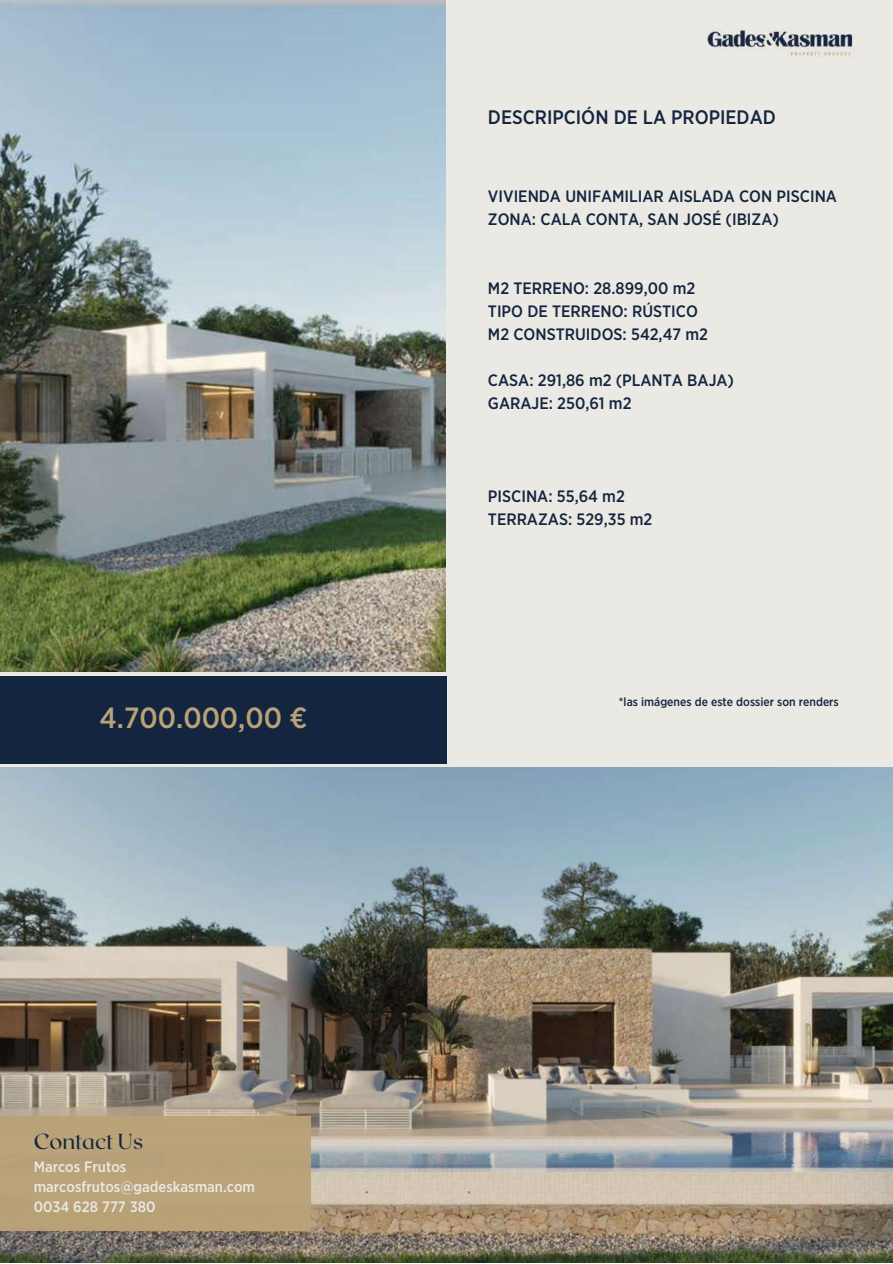
<style>
.page{position:relative;width:893px;height:1264px;background:#fff}
.page>*{position:absolute;margin:0;border:0;box-sizing:border-box;transform-origin:0 0}
.t1{font:500 29.1px "Gotham Narrow";color:#baa278}
.t2{font:21.6px "Roxborough CF";color:#14253f}
.t3{font:500 19.5px "Gotham Narrow";color:#14253f}
.t4{font:500 16.5px/23px "Gotham Narrow";color:#14253f}
.t5{font:500 15px/20.2px "Gotham Narrow";color:#ebe9e4}
.t6{font:500 12px "Gotham Narrow";color:#14253f}
</style>
<div class="page">
<div style="left:0;top:0;width:892px;height:1262px;background:#ebe9e4"></div>
<img style="left:0;top:768px;width:892px;height:494px">
<img style="left:0;top:0;width:446px;height:671px">
<div style="left:0;top:675px;width:446px;height:88px;background:#14253f"></div>
<div style="left:0;top:1115px;width:310px;height:115px;background:#baa278"></div>
<img style="left:707px;top:29px;width:148px;height:27px">
<h1 class="t1" style="left:100px;top:704px;width:209px">4.700.000,00 €</h1>
<h2 class="t2" style="left:34px;top:1126px;width:111px">Contact Us</h2>
<p class="t5" style="left:34px;top:1157px;width:223px">Marcos Frutos marcosfrutos@gadeskasman.com<br>0034 628 777 380</p>
<p class="t3" style="left:488px;top:109px;width:289px">DESCRIPCIÓN DE LA PROPIEDAD</p>
<p class="t4" style="left:488px;top:186px;width:350px">VIVIENDA UNIFAMILIAR AISLADA CON PISCINA<br>ZONA: CALA CONTA, SAN JOSÉ (IBIZA)</p>
<p class="t4" style="left:488px;top:278px;width:221px">M2 TERRENO: 28.899,00 m2<br>TIPO DE TERRENO: RÚSTICO<br>M2 CONSTRUIDOS: 542,47 m2</p>
<p class="t4" style="left:488px;top:370px;width:248px">CASA: 291,86 m2 (PLANTA BAJA)<br>GARAJE: 250,61 m2</p>
<p class="t4" style="left:488px;top:485px;width:166px">PISCINA: 55,64 m2<br>TERRAZAS: 529,35 m2</p>
<p class="t6" style="left:619px;top:696px;width:221px">*las imágenes de este dossier son renders</p>
</div>
